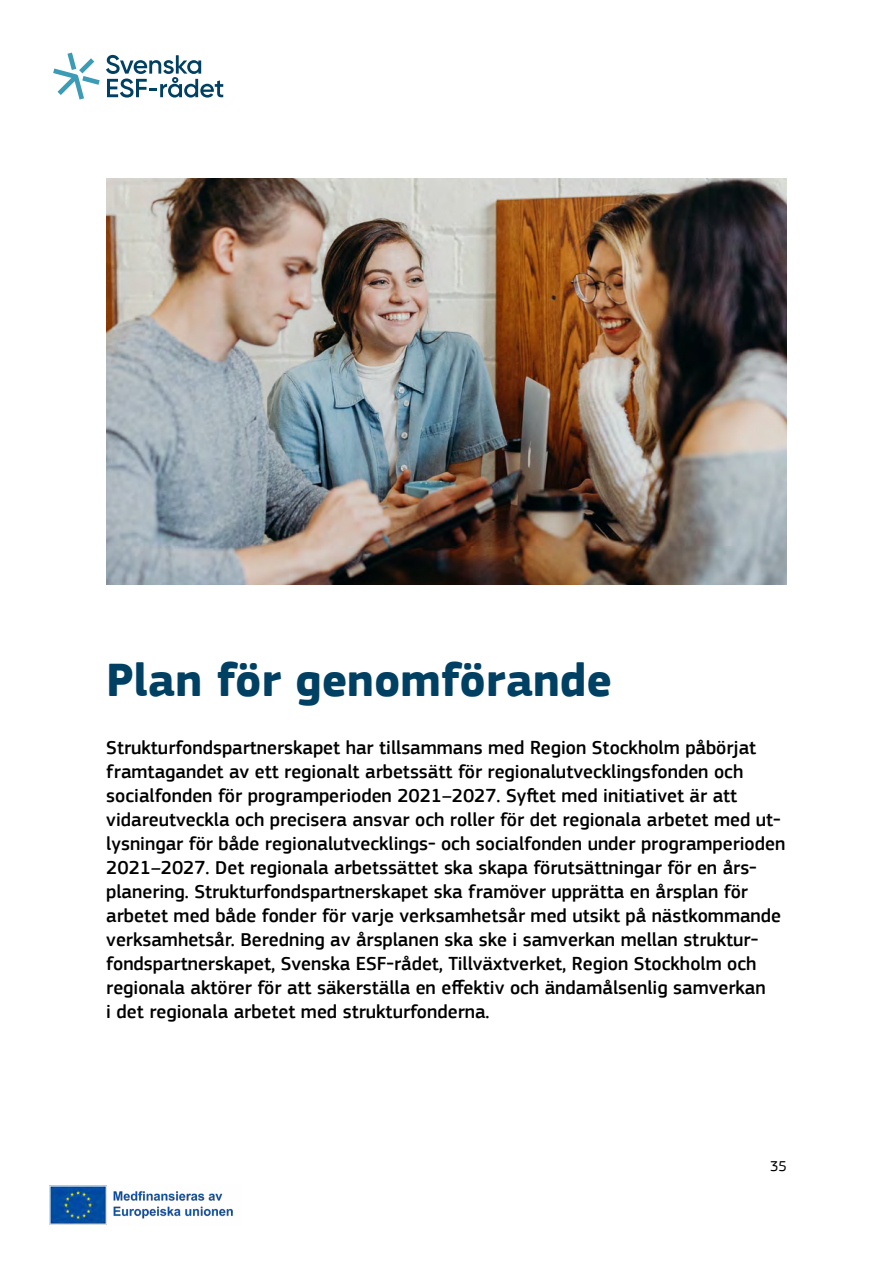
<style>
.page{position:relative;width:893px;height:1263px;background:#fff}
.page>*{position:absolute;margin:0;border:0;box-sizing:border-box;transform-origin:0 0}
.t1{font:700 48px "PF Square Sans Pro";color:#004062}
.t2{font:500 19.5px/24px "PF Square Sans Pro";color:#000}
.t3{font:15px "PF Square Sans Pro";color:#000}
</style>
<div class="page">
<svg style="left:53px;top:53px;width:47px;height:47px"></svg>
<svg style="left:106px;top:55px;width:117px;height:43px"></svg>
<img style="left:106px;top:179px;width:681px;height:406px">
<img style="left:49px;top:1185px;width:184px;height:40px">
<h1 class="t1" style="left:106px;top:651px;width:507px">Plan för genomförande</h1>
<p class="t2" style="left:106px;top:736px;width:680px">Strukturfondspartnerskapet har tillsammans med Region Stockholm på börjat framtagandet av ett regionalt arbetssätt för regionalutvecklingsfonden och socialfonden för programperioden 2021–2027. Syftet med initiativet är att vidareutveckla och precisera ansvar och roller för det regionala arbetet med ut&shy;lysningar för både regionalutvecklings- och socialfonden under program perioden 2021–2027. Det regionala arbetssättet ska skapa förutsättningar för en års&shy;planering. Strukturfondspartnerskapet ska framöver upprätta en årsplan för arbetet med både fonder för varje verksamhetsår med utsikt på nästkommande verksamhetsår. Beredning av årsplanen ska ske i samverkan mellan struktur&shy;fondspartnerskapet, Svenska ESF-rådet, Tillväxtverket, Region Stockholm och regionala aktörer för att säkerställa en effektiv och ändamålsenlig samverkan<br>i det regionala arbetet med strukturfonderna.</p>
<p class="t3" style="left:770px;top:1157px;width:18px">35</p>
</div>
